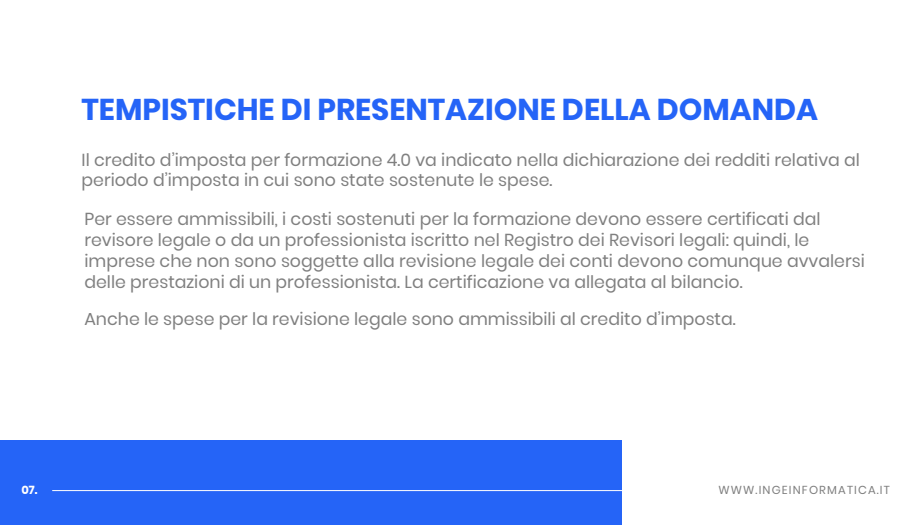
<style>
.page{position:relative;width:919px;height:525px;background:#fff}
.page>*{position:absolute;margin:0;border:0;box-sizing:border-box;transform-origin:0 0}
.t1{font:700 30px "Poppins";color:#2564f7}
.t2{font:17.2px/20.8px "Poppins";color:#808080}
.t3{font:11.6px "Poppins";letter-spacing:.1em;color:#808080}
.t4{font:700 11.6px "Poppins";color:#fff}
</style>
<div class="page">
<div style="left:0;top:440px;width:621px;height:84px;background:#2564f7"></div>
<hr style="left:52px;top:489px;width:639px;height:2px;background:#fff">
<h1 class="t1" style="left:81px;top:91px;width:737px">TEMPISTICHE DI PRESENTAZIONE DELLA DOMANDA</h1>
<p class="t2" style="left:82px;top:149px;width:779px">Il credito d’imposta per formazione 4.0 va indicato nella dichiarazione dei redditi relativa al periodo d’imposta in cui sono state sostenute le spese.</p>
<p class="t2" style="left:84px;top:209px;width:781px">Per essere ammissibili, i costi sostenuti per la formazione devono essere certificati dal revisore legale o da un professionista iscritto nel Registro dei Revisori legali: quindi, le imprese che non sono soggette alla revisione legale dei conti devono comunque avvalersi delle prestazioni di un professionista. La certificazione va allegata al bilancio.</p>
<p class="t2" style="left:84px;top:308px;width:652px">Anche le spese per la revisione legale sono ammissibili al credito d’imposta.</p>
<p class="t4" style="left:21px;top:482px;width:18px">07.</p>
<p class="t3" style="left:718px;top:483px;width:173px">WWW.INGEINFORMATICA.IT</p>
</div>
